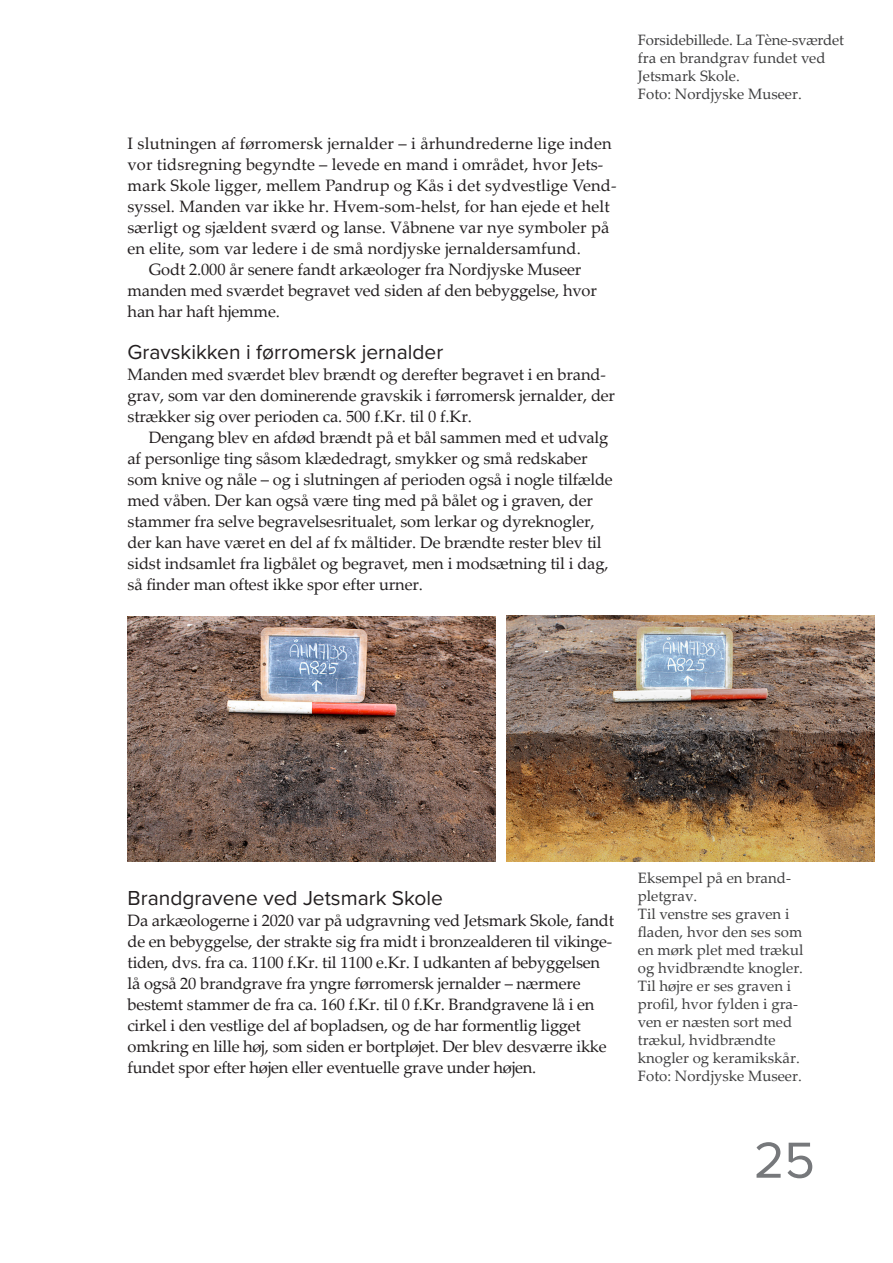
<style>
.page{position:relative;width:893px;height:1263px;background:#fff}
.page>*{position:absolute;margin:0;border:0;box-sizing:border-box;transform-origin:0 0}
.t1{font:52.5px "Proxima Nova";color:#76787b}
.Rubrik{font:21px "Proxima Nova";color:#231f20}
.Normal_0{font:16.5px/21px "Palatino Linotype";letter-spacing:-.01em;color:#231f20}
.Billedtekst{font:15px/18px "Palatino Linotype";color:#3e3e3f}
</style>
<div class="page">
<img style="left:128px;top:616px;width:368px;height:245px">
<img style="left:506px;top:616px;width:368px;height:245px">
<p class="Normal_0" style="left:128px;top:132px;width:490px">I slutningen af førromersk jernalder – i århundrederne lige inden vor tidsregning begyndte – levede en mand i området, hvor Jets&shy;mark Skole ligger, mellem Pandrup og Kås i det sydvestlige Vend&shy;syssel. Manden var ikke hr. Hvem-som-helst, for han ejede et helt særligt og sjældent sværd og lanse. Våbnene var nye symboler på en elite, som var ledere i de små nordjyske jernaldersamfund.</p>
<p class="Normal_0" style="left:128px;top:258px;width:471px;text-indent:21px">Godt 2.000 år senere fandt arkæologer fra Nordjyske Museer manden med sværdet begravet ved siden af den bebyggelse, hvor han har haft hjemme.</p>
<p class="Rubrik" style="left:128px;top:336px;width:317px">Gravskikken i førromersk jernalder</p>
<p class="Normal_0" style="left:128px;top:363px;width:489px">Manden med sværdet blev brændt og derefter begravet i en brand&shy;grav, som var den dominerende gravskik i førromersk jernalder, der strækker sig over perioden ca. 500 f.Kr. til 0 f.Kr.</p>
<p class="Normal_0" style="left:128px;top:426px;width:487px;text-indent:21px">Dengang blev en afdød brændt på et bål sammen med et udvalg af personlige ting såsom klædedragt, smykker og små redskaber som knive og nåle – og i slutningen af perioden også i nogle tilfælde med våben. Der kan også være ting med på bålet og i graven, der stammer fra selve begravelsesritualet, som lerkar og dyreknogler, der kan have været en del af fx måltider. De brændte rester blev til sidst indsamlet fra ligbålet og begravet, men i modsætning til i dag, så finder man oftest ikke spor efter urner.</p>
<p class="Billedtekst" style="left:638px;top:30px;width:208px">Forsidebillede. La Tène-sværdet fra en brandgrav fundet ved<br>Jetsmark Skole.</p>
<p class="Billedtekst" style="left:638px;top:84px;width:165px">Foto: Nordjyske Museer.</p>
<p class="Rubrik" style="left:128px;top:882px;width:317px">Brandgravene ved Jetsmark Skole</p>
<p class="Normal_0" style="left:128px;top:909px;width:488px">Da arkæologerne i 2020 var på udgravning ved Jetsmark Skole, fandt de en bebyggelse, der strakte sig fra midt i bronzealderen til vikinge&shy;tiden, dvs. fra ca. 1100 f.Kr. til 1100 e.Kr. I udkanten af bebyggelsen lå også 20 brandgrave fra yngre førromersk jernalder – nærmere bestemt stammer de fra ca. 160 f.Kr. til 0 f.Kr. Brandgravene lå i en cirkel i den vestlige del af bopladsen, og de har formentlig ligget omkring en lille høj, som siden er bortpløjet. Der blev desværre ikke fundet spor efter højen eller eventuelle grave under højen.</p>
<p class="Billedtekst" style="left:638px;top:868px;width:155px">Eksempel på en brand&shy;pletgrav.</p>
<p class="Billedtekst" style="left:638px;top:904px;width:167px">Til venstre ses graven i fladen, hvor den ses som en mørk plet med trækul og hvidbrændte knogler.</p>
<p class="Billedtekst" style="left:638px;top:976px;width:163px">Til højre er ses graven i profil, hvor fylden i gra&shy;ven er næsten sort med trækul, hvidbrændte knogler og keramikskår.</p>
<p class="Billedtekst" style="left:638px;top:1066px;width:165px">Foto: Nordjyske Museer.</p>
<h1 class="t1" style="left:754px;top:1121px;width:63px">25</h1>
</div>
